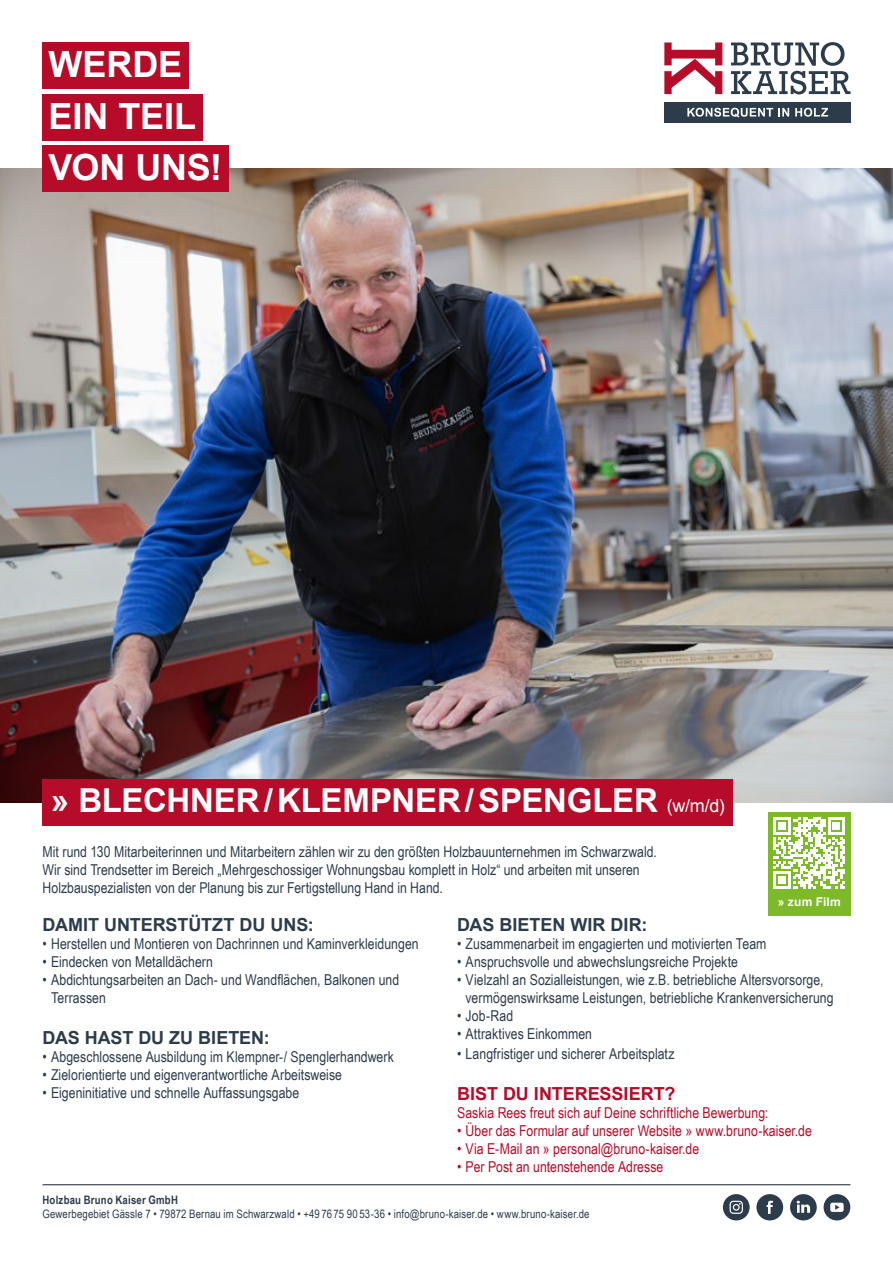
<style>
.page{position:relative;width:893px;height:1263px;background:#fff}
.page>*{position:absolute;margin:0;border:0;box-sizing:border-box;transform-origin:0 0}
.t1{font:700 36px/51.4px "Arial";color:#fff}
.t2{font:700 33px "Arial";letter-spacing:-.005em;color:#fff}
.t3{font:700 18px "Arial";letter-spacing:-.005em;color:#2d3c4b}
.t4{font:700 18px "Arial";color:#b60b29}
.t5{font:15px/18px "Arial Narrow";color:#2d3c4b}
.t6{font:15px "Arial Narrow";color:#b60b29}
.t7{font:700 12px "Arial";letter-spacing:.02em;color:#fff}
.t8{font:11.7px "Arial Narrow";letter-spacing:.01em;color:#2d3c4b}
.t9{font:700 11.7px "Arial Narrow";letter-spacing:.015em;color:#2d3c4b}
.s1{font-weight:400;font-size:18px}
</style>
<div class="page">
<svg style="left:731px;top:42px;width:119px;height:52px"></svg>
<div style="left:664px;top:103px;width:186px;height:20px;background:#2d3c4b"></div>
<svg style="left:687px;top:108px;width:102px;height:9px"></svg>
<svg style="left:795px;top:108px;width:33px;height:9px"></svg>
<svg style="left:664px;top:43px;width:58px;height:51px"></svg>
<hr style="left:43px;top:1184px;width:807px;height:1px;background:#2d3c4b">
<svg style="left:756px;top:1194px;width:27px;height:26px"></svg>
<svg style="left:723px;top:1194px;width:27px;height:26px"></svg>
<svg style="left:790px;top:1194px;width:27px;height:26px"></svg>
<svg style="left:824px;top:1194px;width:26px;height:26px"></svg>
<img style="left:0;top:169px;width:893px;height:634px">
<div style="left:43px;top:43px;width:146px;height:46px;background:#b60b29"></div>
<div style="left:43px;top:94px;width:160px;height:47px;background:#b60b29"></div>
<div style="left:43px;top:145px;width:186px;height:47px;background:#b60b29"></div>
<div style="left:768px;top:812px;width:82px;height:103px;background:#7db928"></div>
<svg style="left:773px;top:817px;width:72px;height:72px"></svg>
<div style="left:43px;top:779px;width:690px;height:47px;background:#b60b29"></div>
<h1 class="t1" style="left:49px;top:39px;width:175px">WERDE<br>EIN TEIL<br>VON UNS!</h1>
<h2 class="t2" style="left:51px;top:781px;width:676px">» BLECHNER / KLEMPNER / SPENGLER <span class="s1">(w/m/d)</span></h2>
<p class="t5" style="left:43px;top:842px;width:616px">Mit rund 130 Mitarbeiterinnen und Mitarbeitern zählen wir zu den größten Holzbauunternehmen im Schwarzwald.<br>Wir sind Trendsetter im Bereich „Mehrgeschossiger Wohnungsbau komplett in Holz“ und arbeiten mit unseren<br>Holzbauspezialisten von der Planung bis zur Fertigstellung Hand in Hand.</p>
<p class="t7" style="left:778px;top:895px;width:64px">» zum Film</p>
<p class="t3" style="left:43px;top:914px;width:273px">DAMIT UNTERSTÜTZT DU UNS:</p>
<p class="t5" style="left:43px;top:936px;width:378px">• Herstellen und Montieren von Dachrinnen und Kaminverkleidungen</p>
<p class="t5" style="left:43px;top:954px;width:172px">• Eindecken von Metalldächern</p>
<p class="t5" style="left:51px;top:972px;width:350px;text-indent:-9px">• Abdichtungsarbeiten an Dach- und Wandflächen, Balkonen und<br>Terrassen</p>
<p class="t3" style="left:43px;top:1027px;width:229px">DAS HAST DU ZU BIETEN:</p>
<p class="t5" style="left:43px;top:1049px;width:353px">• Abgeschlossene Ausbildung im Klempner-/ Spenglerhandwerk</p>
<p class="t5" style="left:43px;top:1067px;width:301px">• Zielorientierte und eigenverantwortliche Arbeitsweise</p>
<p class="t5" style="left:43px;top:1085px;width:258px">• Eigeninitiative und schnelle Auffassungsgabe</p>
<p class="t3" style="left:457px;top:914px;width:192px">DAS BIETEN WIR DIR:</p>
<p class="t5" style="left:457px;top:936px;width:311px">• Zusammenarbeit im engagierten und motivierten Team</p>
<p class="t5" style="left:457px;top:954px;width:282px">• Anspruchsvolle und abwechslungsreiche Projekte</p>
<p class="t5" style="left:466px;top:972px;width:369px;text-indent:-9px">• Vielzahl an Sozialleistungen, wie z.B. betriebliche Altersvorsorge, vermögenswirksame Leistungen, betriebliche Krankenversicherung</p>
<p class="t5" style="left:457px;top:1008px;width:58px">• Job-Rad</p>
<p class="t5" style="left:457px;top:1026px;width:137px">• Attraktives Einkommen</p>
<p class="t5" style="left:457px;top:1046px;width:219px">• Langfristiger und sicherer Arbeitsplatz</p>
<p class="t4" style="left:457px;top:1083px;width:220px">BIST DU INTERESSIERT?</p>
<p class="t6" style="left:457px;top:1102px;width:313px">Saskia Rees freut sich auf Deine schriftliche Bewerbung:</p>
<p class="t6" style="left:457px;top:1125px;width:356px">• Über das Formular auf unserer Website » www.bruno-kaiser.de</p>
<p class="t6" style="left:457px;top:1143px;width:244px">• Via E-Mail an » personal@bruno-kaiser.de</p>
<p class="t6" style="left:457px;top:1161px;width:208px">• Per Post an untenstehende Adresse</p>
<p class="t9" style="left:43px;top:1193px;width:137px">Holzbau Bruno Kaiser GmbH</p>
<p class="t8" style="left:43px;top:1209px;width:549px">Gewerbegebiet Gässle 7 • 79872 Bernau im Schwarzwald • +49 76 75 90 53-36 • info@bruno-kaiser.de • www.bruno-kaiser.de</p>
</div>
